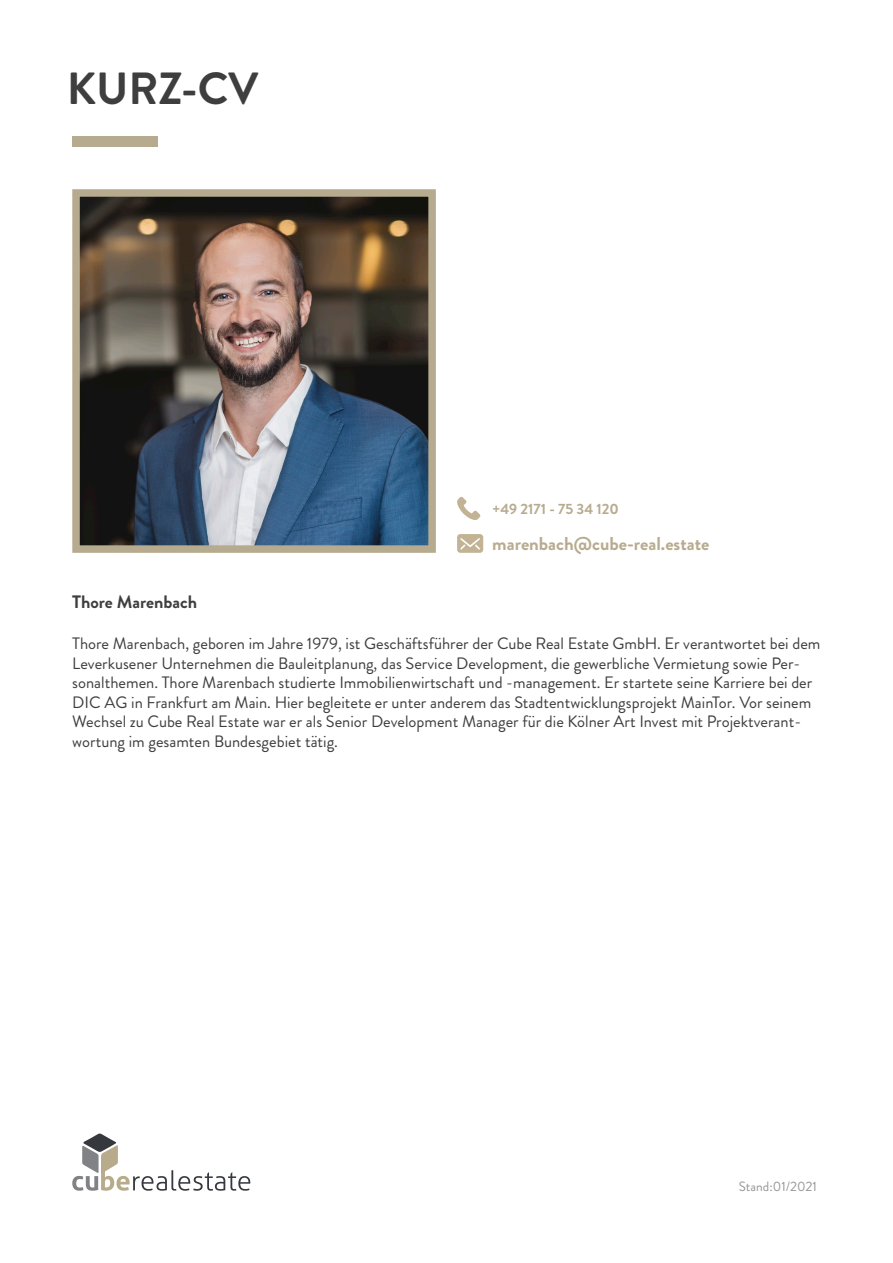
<style>
.page{position:relative;width:893px;height:1263px;background:#fff}
.page>*{position:absolute;margin:0;border:0;box-sizing:border-box;transform-origin:0 0}
.t1{font:700 45px "Brandon Grotesque";color:#3e3e3f}
.t2{font:700 18.6px "Brandon Grotesque";color:#b7ab8f}
.t3{font:700 18px "Brandon Grotesque";color:#3e3e3f}
.t4{font:16.5px/19.5px "Brandon Grotesque";color:#3e3e3f}
.t5{font:700 14.85px "Brandon Grotesque";color:#b7ab8f}
.t6{font:13.5px "Brandon Grotesque";color:#939598}
</style>
<div class="page">
<img style="left:81px;top:198px;width:346px;height:346px">
<div style="left:72px;top:189px;width:364px;height:364px;border:8px solid #b7ab8f"></div>
<div style="left:72px;top:136px;width:85px;height:10px;background:#b7ab8f"></div>
<svg style="left:72px;top:1133px;width:178px;height:58px"></svg>
<svg style="left:457px;top:496px;width:24px;height:24px"></svg>
<svg style="left:457px;top:534px;width:26px;height:19px"></svg>
<h1 class="t1" style="left:67px;top:57px;width:193px">KURZ-CV</h1>
<p class="t5" style="left:492px;top:498px;width:128px">+49 2171 - 75 34 120</p>
<p class="t2" style="left:492px;top:530px;width:219px">marenbach@cube-real.estate</p>
<p class="t3" style="left:72px;top:589px;width:127px">Thore Marenbach</p>
<p class="t4" style="left:72px;top:634px;width:750px">Thore Marenbach, geboren im Jahre 1979, ist Geschäftsführer der Cube Real Estate GmbH. Er verantwortet bei dem Leverkusener Unternehmen die Bauleitplanung, das Service Development, die gewerbliche Vermietung sowie Per&shy;sonalthemen. Thore Marenbach studierte Immobilienwirtschaft und -management. Er startete seine Karriere bei der DIC AG in Frankfurt am Main. Hier begleitete er unter anderem das Stadtentwicklungsprojekt MainTor. Vor seinem Wechsel zu Cube Real Estate war er als Senior Development Manager für die Kölner Art Invest mit Projektverant&shy;wortung im gesamten Bundesgebiet tätig.</p>
<p class="t6" style="left:739px;top:1177px;width:80px">Stand:01/2021</p>
</div>
